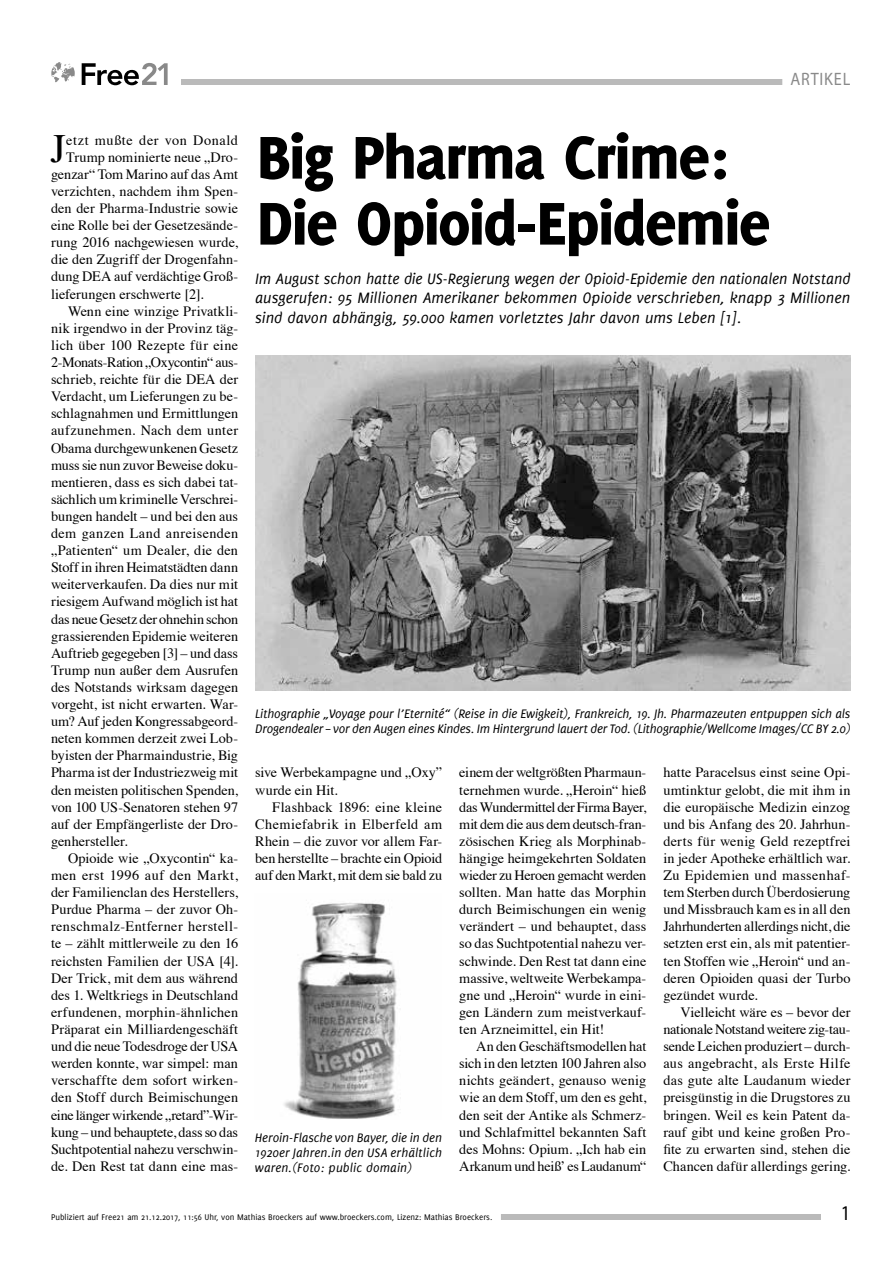
<style>
.page{position:relative;width:893px;height:1263px;background:#fff}
.page>*{position:absolute;margin:0;border:0;box-sizing:border-box;transform-origin:0 0}
.t1{font:800 66px/66px "Delicious";letter-spacing:-.02em;color:#000}
.t2{font:40.05px "Times";color:#000}
.t3{font:21px "Myriad Pro";color:#000;scale:.9 1}
.t4{font:18px "Myriad Pro";letter-spacing:.05em;color:#898989;scale:.9 1}
.t5{font:italic 16.5px/19.5px "Delicious";letter-spacing:.005em;color:#000;text-align:justify}
.t6{font:14.25px/17.1px "Times";color:#000;text-align:justify}
.t7{font:14.25px "Times";letter-spacing:-.02em;color:#000}
.t8{font:14.25px "Times";letter-spacing:.03em;color:#000}
.t9{font:14.25px "Times";letter-spacing:.02em;color:#000}
.t10{font:14.25px "Times";letter-spacing:-.025em;color:#000}
.t11{font:14.25px "Times";letter-spacing:.025em;color:#000}
.t12{font:14.25px "Times";letter-spacing:.035em;color:#000}
.t13{font:14.25px "Times";letter-spacing:.04em;color:#000}
.t14{font:italic 13.5px/15px "Delicious";letter-spacing:-.01em;color:#000}
.t15{font:9px "Delicious";color:#000}
</style>
<div class="page">
<div style="left:181px;top:79px;width:669px;height:6px;background:#bababa"></div>
<div style="left:55px;top:1214px;width:766px;height:6px;background:#bababa"></div>
<div style="left:43px;top:1212px;width:458px;height:12px;background:#fff"></div>
<div style="left:782px;top:75px;width:77px;height:15px;background:#fff"></div>
<svg style="left:82px;top:63px;width:86px;height:22px"></svg>
<svg style="left:51px;top:62px;width:24px;height:20px"></svg>
<img style="left:255px;top:355px;width:595px;height:336px">
<img style="left:284px;top:903px;width:113px;height:216px">
<p class="t4" style="left:790px;top:68px;width:68px">ARTIKEL</p>
<h2 class="t2" style="left:51px;top:111px;width:17px">J</h2>
<p class="t13" style="left:66px;top:127px;width:173px">etzt mußte der von Donald</p>
<p class="t6" style="left:66px;top:147px;width:173px">Trump nominierte neue „Dro-</p>
<p class="t6" style="left:51px;top:164px;width:189px">genzar“ Tom Marino auf das Amt</p>
<p class="t6" style="left:51px;top:181px;width:189px">verzichten, nachdem ihm Spen-</p>
<p class="t6" style="left:51px;top:199px;width:189px">den der Pharma-Industrie sowie</p>
<p class="t6" style="left:51px;top:216px;width:189px">eine Rolle bei der Gesetzesände-</p>
<p class="t6" style="left:51px;top:233px;width:189px">rung 2016 nachgewiesen wurde,</p>
<p class="t6" style="left:51px;top:250px;width:189px">die den Zugriff der Drogenfahn-</p>
<p class="t6" style="left:51px;top:267px;width:189px">dung DEA auf verdächtige Groß-</p>
<p class="t6" style="left:51px;top:284px;width:154px">lieferungen erschwerte [2].</p>
<p class="t6" style="left:68px;top:301px;width:172px">Wenn eine winzige Privatkli-</p>
<p class="t6" style="left:51px;top:318px;width:189px">nik irgendwo in der Provinz täg-</p>
<p class="t9" style="left:51px;top:332px;width:189px">lich über 100 Rezepte für eine</p>
<p class="t10" style="left:51px;top:349px;width:189px">2-Monats-Ration „Oxycontin“ aus-</p>
<p class="t6" style="left:51px;top:370px;width:189px">schrieb, reichte für die DEA der</p>
<p class="t6" style="left:51px;top:387px;width:189px">Verdacht, um Lieferungen zu be-</p>
<p class="t6" style="left:51px;top:404px;width:189px">schlagnahmen und Ermittlungen</p>
<p class="t11" style="left:51px;top:417px;width:189px">aufzunehmen. Nach dem unter</p>
<p class="t6" style="left:51px;top:438px;width:189px">Obama durchgewunkenen Gesetz</p>
<p class="t6" style="left:51px;top:455px;width:189px">muss sie nun zuvor Beweise doku-</p>
<p class="t6" style="left:51px;top:472px;width:189px">mentieren, dass es sich dabei tat-</p>
<p class="t6" style="left:51px;top:489px;width:189px">sächlich um kriminelle Verschrei-</p>
<p class="t6" style="left:51px;top:506px;width:189px">bungen handelt – und bei den aus</p>
<p class="t8" style="left:51px;top:520px;width:189px">dem ganzen Land anreisenden</p>
<p class="t6" style="left:51px;top:541px;width:189px">„Patienten“ um Dealer, die den</p>
<p class="t6" style="left:51px;top:558px;width:189px">Stoff in ihren Heimatstädten dann</p>
<p class="t6" style="left:51px;top:575px;width:189px">weiterverkaufen. Da dies nur mit</p>
<p class="t6" style="left:51px;top:592px;width:189px">riesigem Aufwand möglich ist hat</p>
<p class="t7" style="left:51px;top:605px;width:189px">das neue Gesetz der ohnehin schon</p>
<p class="t6" style="left:51px;top:626px;width:189px">grassierenden Epidemie weiteren</p>
<p class="t6" style="left:51px;top:643px;width:189px">Auftrieb gegegeben [3] – und dass</p>
<p class="t6" style="left:51px;top:660px;width:189px">Trump nun außer dem Ausrufen</p>
<p class="t6" style="left:51px;top:677px;width:189px">des Notstands wirksam dagegen</p>
<p class="t6" style="left:51px;top:694px;width:189px">vorgeht, ist nicht erwarten. War-</p>
<p class="t6" style="left:51px;top:712px;width:189px">um? Auf jeden Kongressabgeord-</p>
<p class="t6" style="left:51px;top:729px;width:189px">neten kommen derzeit zwei Lob-</p>
<p class="t6" style="left:51px;top:746px;width:189px">byisten der Pharmaindustrie, Big</p>
<p class="t6" style="left:51px;top:763px;width:189px">Pharma ist der Industriezweig mit</p>
<p class="t6" style="left:51px;top:780px;width:189px">den meisten politischen Spenden,</p>
<p class="t6" style="left:51px;top:797px;width:189px">von 100 US-Senatoren stehen 97</p>
<p class="t6" style="left:51px;top:814px;width:189px">auf der Empfängerliste der Dro-</p>
<p class="t6" style="left:51px;top:831px;width:78px">genhersteller.</p>
<p class="t6" style="left:68px;top:848px;width:172px">Opioide wie „Oxycontin“ ka-</p>
<p class="t12" style="left:51px;top:862px;width:189px">men erst 1996 auf den Markt,</p>
<p class="t6" style="left:51px;top:883px;width:189px">der Familienclan des Herstellers,</p>
<p class="t6" style="left:51px;top:900px;width:189px">Purdue Pharma – der zuvor Oh-</p>
<p class="t8" style="left:51px;top:913px;width:189px">renschmalz-Entferner herstell-</p>
<p class="t6" style="left:51px;top:934px;width:189px">te – zählt mittlerweile zu den 16</p>
<p class="t6" style="left:51px;top:951px;width:189px">reichsten Familien der USA [4].</p>
<p class="t6" style="left:51px;top:968px;width:189px">Der Trick, mit dem aus während</p>
<p class="t6" style="left:51px;top:985px;width:189px">des 1. Weltkriegs in Deutschland</p>
<p class="t6" style="left:51px;top:1002px;width:189px">erfundenen, morphin-ähnlichen</p>
<p class="t6" style="left:51px;top:1019px;width:189px">Präparat ein Milliardengeschäft</p>
<p class="t6" style="left:51px;top:1036px;width:189px">und die neue Todesdroge der USA</p>
<p class="t6" style="left:51px;top:1054px;width:189px">werden konnte, war simpel: man</p>
<p class="t9" style="left:51px;top:1067px;width:189px">verschaffte dem sofort wirken-</p>
<p class="t6" style="left:51px;top:1088px;width:189px">den Stoff durch Beimischungen</p>
<p class="t7" style="left:51px;top:1101px;width:189px">eine länger wirkende „retard”-Wir-</p>
<p class="t6" style="left:51px;top:1122px;width:189px">kung – und behauptete, dass so das</p>
<p class="t6" style="left:51px;top:1139px;width:189px">Suchtpotential nahezu verschwin-</p>
<p class="t6" style="left:51px;top:1156px;width:189px">de. Den Rest tat dann eine mas-</p>
<h1 class="t1" style="left:257px;top:123px;width:515px">Big Pharma Crime:<br>Die Opioid-Epidemie</h1>
<p class="t5" style="left:255px;top:268px;width:597px">Im August schon hatte die US-Regierung wegen der Opioid-Epidemie den nationalen Notstand ausgerufen: 95 Millionen Amerikaner bekommen Opioide verschrieben, knapp 3 Millionen sind davon abhängig, 59.000 kamen vorletztes Jahr davon ums Leben [1].</p>
<p class="t14" style="left:255px;top:706px;width:597px">Lithographie „Voyage pour l’Eternité“ (Reise in die Ewigkeit), Frankreich, 19. Jh. Pharmazeuten entpuppen sich als<br>Drogendealer – vor den Augen eines Kindes. Im Hintergrund lauert der Tod. (Lithographie/Wellcome Images/CC BY 2.0)</p>
<p class="t6" style="left:255px;top:763px;width:189px">sive Werbekampagne und „Oxy” wurde ein Hit.</p>
<p class="t6" style="left:255px;top:797px;width:189px;text-indent:17px">Flashback 1896: eine kleine Chemiefabrik in Elberfeld am Rhein – die zuvor vor allem Far&shy;ben herstellte – brachte ein Opioid auf den Markt, mit dem sie bald zu</p>
<p class="t14" style="left:255px;top:1129px;width:189px;text-align:justify">Heroin-Flasche von Bayer, die in den 1920er Jahren.in den USA erhältlich waren.(Foto: public domain)</p>
<p class="t6" style="left:459px;top:763px;width:189px">einem der weltgrößten Pharmaun&shy;ternehmen wurde. „Heroin“ hieß das Wundermittel der Firma Bayer, mit dem die aus dem deutsch-fran&shy;zösischen Krieg als Morphinab&shy;hängige heimgekehrten Soldaten wieder zu Heroen gemacht werden sollten. Man hatte das Morphin durch Beimischungen ein wenig verändert – und behauptet, dass so das Suchtpotential nahezu ver&shy;schwinde. Den Rest tat dann eine massive, weltweite Werbekampa&shy;gne und „Heroin“ wurde in eini&shy;gen Ländern zum meistverkauf&shy;ten Arzneimittel, ein Hit!</p>
<p class="t6" style="left:459px;top:1036px;width:189px;text-indent:17px">An den Geschäftsmodellen hat sich in den letzten 100 Jahren also nichts geändert, genauso wenig wie an dem Stoff, um den es geht, den seit der Antike als Schmerz&shy;und Schlafmittel bekannten Saft des Mohns: Opium. „Ich hab ein Arkanum und heiß’ es Laudanum“</p>
<p class="t6" style="left:663px;top:763px;width:189px">hatte Paracelsus einst seine Opi&shy;umtinktur gelobt, die mit ihm in die europäische Medizin einzog und bis Anfang des 20. Jahrhun&shy;derts für wenig Geld rezeptfrei in jeder Apotheke erhältlich war.<br>Zu Epidemien und massenhaf&shy;tem Sterben durch Überdosierung und Missbrauch kam es in all den Jahrhunderten allerdings nicht, die setzten erst ein, als mit patentier&shy;ten Stoffen wie „Heroin“ und an&shy;deren Opioiden quasi der Turbo gezündet wurde.</p>
<p class="t6" style="left:663px;top:1002px;width:189px;text-indent:17px">Vielleicht wäre es – bevor der nationale Notstand weitere zig-tau&shy;sende Leichen produziert – durch&shy;aus angebracht, als Erste Hilfe das gute alte Laudanum wieder preisgünstig in die Drugstores zu bringen. Weil es kein Patent da&shy;rauf gibt und keine großen Pro&shy;fite zu erwarten sind, stehen die Chancen dafür allerdings gering.</p>
<p class="t15" style="left:51px;top:1212px;width:443px">Publiziert auf Free21 am 21.12.2017, 11:56 Uhr, von Mathias Broeckers auf www.broeckers.com, Lizenz: Mathias Broeckers.</p>
<h3 class="t3" style="left:841px;top:1200px;width:12px">1</h3>
</div>
